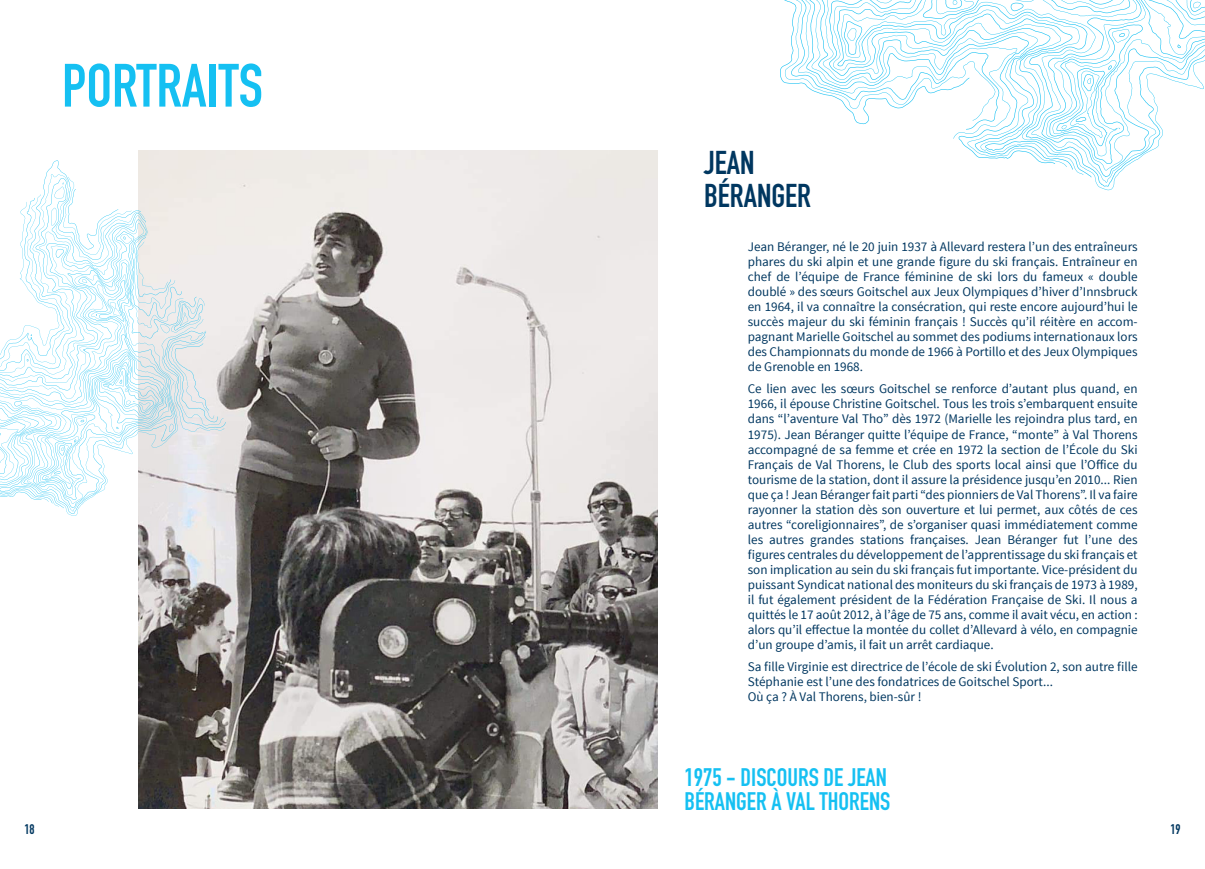
<style>
.page{position:relative;width:1205px;height:869px;background:#fff}
.page>*{position:absolute;margin:0;border:0;box-sizing:border-box;transform-origin:0 0}
.Texte_justifié_à_gau{font:700 60px "DIN Condensed";color:#15c0f2}
.Texte_justifié_à_gau-2{font:700 32.5px "DIN Condensed";color:#003760}
.Texte_justifié_à_gau-3{font:700 25px/23.8px "DIN Condensed";color:#15c0f2}
.t1{font:700 13.75px "DIN Condensed";color:#003760}
.Texte_justifié_à_gau-4{font:13.12px/15px "Source Sans Pro";color:#003760;text-align:justify}
</style>
<div class="page">
<img style="left:139px;top:150px;width:518px;height:658px">
<svg style="left:780px;top:0;width:425px;height:164px"></svg>
<svg style="left:46px;top:160px;width:163px;height:14px"></svg>
<div style="left:172px;top:182px;width:52px;height:37px;background:#f0ece7"></div>
<svg style="left:172px;top:223px;width:52px;height:283px;background:#e8e6e5"></svg>
<svg style="left:66px;top:236px;width:137px;height:277px;background:#e7e9ea"></svg>
<svg style="left:62px;top:274px;width:126px;height:237px;background:#e0e6ea"></svg>
<svg style="left:0;top:177px;width:172px;height:330px"></svg>
<p class="Texte_justifié_à_gau" style="left:62px;top:45px;width:202px">PORTRAITS</p>
<p class="Texte_justifié_à_gau-2" style="left:704px;top:140px;width:52px">JEAN</p>
<p class="Texte_justifié_à_gau-2" style="left:704px;top:174px;width:109px">BÉRANGER</p>
<p class="Texte_justifié_à_gau-4" style="left:748px;top:239px;width:391px">Jean Béranger, né le 20 juin 1937 à Allevard restera l’un des entraîneurs phares du ski alpin et une grande figure du ski français. Entraîneur en chef de l’équipe de France féminine de ski lors du fameux « double doublé » des sœurs Goitschel aux Jeux Olympiques d’hiver d’Innsbruck en 1964, il va connaître la consécration, qui reste encore aujourd’hui le succès majeur du ski féminin français ! Succès qu’il réitère en accom&shy;pagnant Marielle Goitschel au sommet des podiums internationaux lors des Championnats du monde de 1966 à Portillo et des Jeux Olympiques de Grenoble en 1968.</p>
<p class="Texte_justifié_à_gau-4" style="left:748px;top:381px;width:391px">Ce lien avec les sœurs Goitschel se renforce d’autant plus quand, en 1966, il épouse Christine Goitschel. Tous les trois s’embarquent ensuite dans “l’aventure Val Tho” dès 1972 (Marielle les rejoindra plus tard, en 1975). Jean Béranger quitte l’équipe de France, “monte” à Val Thorens accompagné de sa femme et crée en 1972 la section de l’École du Ski Français de Val Thorens, le Club des sports local ainsi que l’Office du tourisme de la station, dont il assure la présidence jusqu’en 2010... Rien que ça ! Jean Béranger fait parti “des pionniers de Val Thorens”. Il va faire rayonner la station dès son ouverture et lui permet, aux côtés de ces autres “coreligionnaires”, de s’organiser quasi immédiatement comme les autres grandes stations françaises. Jean Béranger fut l’une des figures centrales du développement de l’apprentissage du ski français et son implication au sein du ski français fut importante. Vice-président du puissant Syndicat national des moniteurs du ski français de 1973 à 1989, il fut également président de la Fédération Française de Ski. Il nous a quittés le 17 août 2012, à l’âge de 75 ans, comme il avait vécu, en action : alors qu’il effectue la montée du collet d’Allevard à vélo, en compagnie d’un groupe d’amis, il fait un arrêt cardiaque.</p>
<p class="Texte_justifié_à_gau-4" style="left:748px;top:659px;width:391px">Sa fille Virginie est directrice de l’école de ski Évolution 2, son autre fille<br>Stéphanie est l’une des fondatrices de Goitschel Sport...</p>
<p class="Texte_justifié_à_gau-4" style="left:748px;top:689px;width:175px">Où ça ? À Val Thorens, bien-sûr !</p>
<p class="Texte_justifié_à_gau-3" style="left:684px;top:765px;width:207px">1975 - DISCOURS DE JEAN<br>BÉRANGER À VAL THORENS</p>
<p class="t1" style="left:24px;top:819px;width:12px">18</p>
<p class="t1" style="left:1170px;top:819px;width:12px">19</p>
</div>
